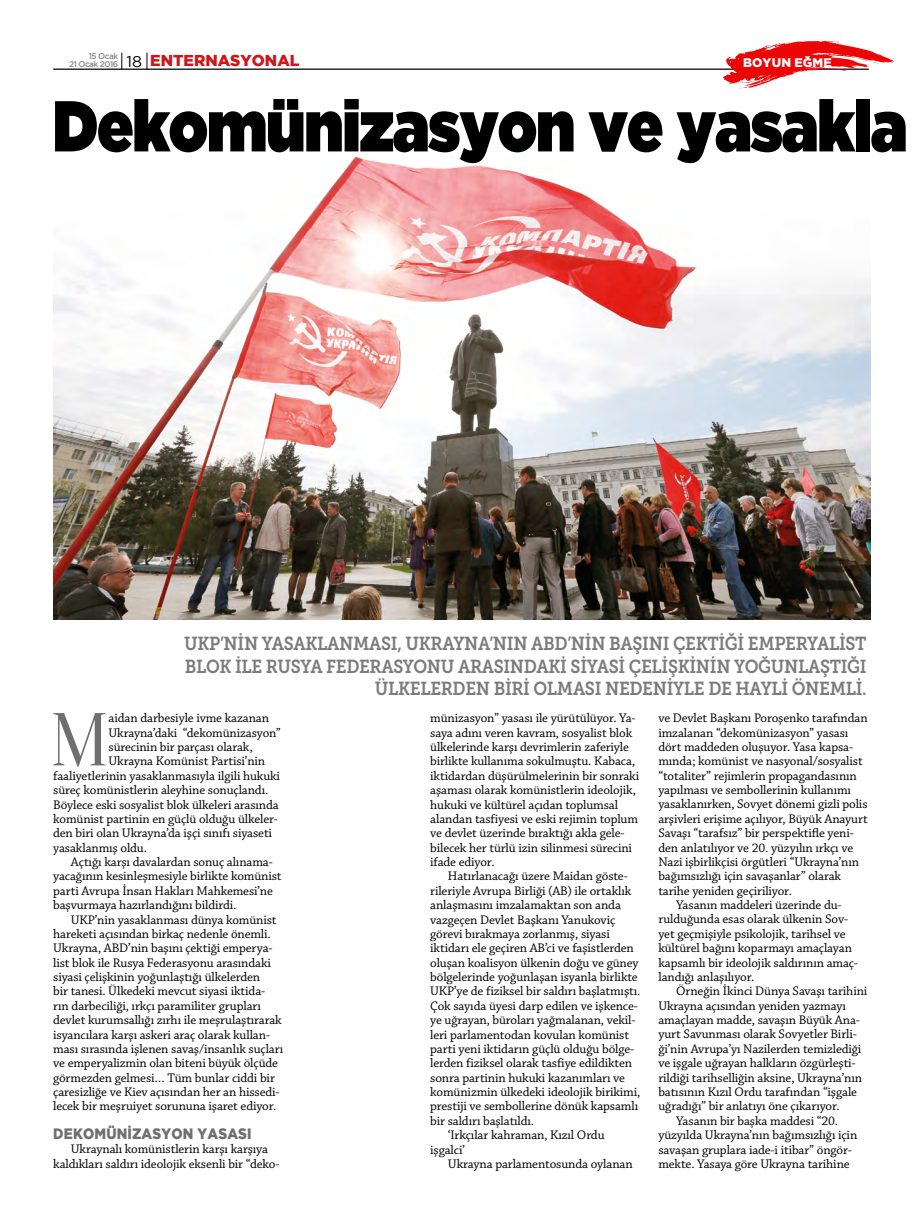
<style>
.page{position:relative;width:922px;height:1223px;background:#fff}
.page>*{position:absolute;margin:0;border:0;box-sizing:border-box;transform-origin:0 0}
.t1{font:74.75px "Oranienbaum";color:#706f6f}
.t2{font:900 71.75px "Gotham";letter-spacing:-.02em;color:#000;scale:.85 1}
.t3{font:18.75px/22.5px "Museo Slab 700";letter-spacing:-.02em;color:#7c7b7b;text-align:right;scale:.9 1}
.t4{font:800 15.75px "Gotham";color:#cd171a}
.t5{font:800 15px "Gotham";color:#706f6f;scale:.9 1}
.t6{font:13.12px/14.4px "Chaparral Pro";letter-spacing:-.01em;color:#000;text-align:center}
.t7{font:800 12.38px "Gotham";color:#fff}
.t8{font:500 8.25px "Gotham";letter-spacing:-.06em;color:#878787}
.s1{font-weight:500;font-size:8.25px;color:#878787}
.s2{font-weight:400;color:#000}
</style>
<div class="page">
<img style="left:53px;top:156px;width:817px;height:463px">
<hr style="left:53px;top:69px;width:815px;height:1px;background:#000">
<svg style="left:121px;top:53px;width:1px;height:17px"></svg>
<svg style="left:147px;top:53px;width:1px;height:17px"></svg>
<svg style="left:722px;top:41px;width:172px;height:48px"></svg>
<p class="t8" style="left:89px;top:51px;width:31px">15 Ocak</p>
<p class="t4" style="left:69px;top:51px;width:232px"><span class="s1">21 Ocak 2016</span> <span class="s2">18</span> ENTERNASYONAL</p>
<p class="t7" style="left:742px;top:56px;width:80px">BOYUN EĞME</p>
<h2 class="t2" style="left:53px;top:84px;width:1006px">Dekomünizasyon ve yasakla</h2>
<h3 class="t3" style="left:184px;top:632px;width:15px">UKP</h3>
<h3 class="t3" style="left:220px;top:632px;width:360px">’NIN YASAKLANMASI, UKRAYNA’NIN ABD</h3>
<h3 class="t3" style="left:185px;top:632px;width:759px">’NIN BAŞINI ÇEKTIĞI EMPERYALIST<br>BLOK ILE RUSYA FEDERASYONU ARASINDAKI SIYASI ÇELIŞKININ YOĞUNLAŞTIĞI<br>ÜLKELERDEN BIRI OLMASI NEDENIYLE DE HAYLI ÖNEMLI.</h3>
<p class="t6" style="left:430px;top:711px;width:210px;text-align:left">münizasyon” yasası ile yürütülüyor. Ya&shy;saya adını veren kavram, sosyalist blok ülkelerinde karşı devrimlerin zaferiyle birlikte kullanıma sokulmuştu. Kabaca, iktidardan düşürülmelerinin bir sonraki aşaması olarak komünistlerin ideolojik, hukuki ve kültürel açıdan toplumsal alandan tasfiyesi ve eski rejimin toplum ve devlet üzerinde bıraktığı akla gele&shy;bilecek her türlü izin silinmesi sürecini ifade ediyor.</p>
<p class="t6" style="left:448px;top:869px;width:181px">Hatırlanacağı üzere Maidan göste-</p>
<p class="t6" style="left:430px;top:884px;width:202px">rileriyle Avrupa Birliği (AB) ile ortaklık</p>
<p class="t6" style="left:430px;top:898px;width:192px">anlaşmasını imzalamaktan son anda</p>
<p class="t6" style="left:430px;top:912px;width:186px">vazgeçen Devlet Başkanı Yanukoviç</p>
<p class="t6" style="left:430px;top:927px;width:181px">görevi bırakmaya zorlanmış, siyasi</p>
<p class="t6" style="left:430px;top:941px;width:205px">iktidarı ele geçiren AB’ci ve faşistlerden</p>
<p class="t6" style="left:430px;top:955px;width:210px">oluşan koalisyon ülkenin doğu ve güney</p>
<p class="t6" style="left:430px;top:970px;width:209px">bölgelerinde yoğunlaşan isyanla birlikte</p>
<p class="t6" style="left:430px;top:984px;width:211px">UKP’ye de fiziksel bir saldırı başlatmıştı.</p>
<p class="t6" style="left:430px;top:999px;width:209px">Çok sayıda üyesi darp edilen ve işkence-</p>
<p class="t6" style="left:430px;top:1013px;width:207px">ye uğrayan, büroları yağmalanan, vekil-</p>
<p class="t6" style="left:430px;top:1027px;width:200px">leri parlamentodan kovulan komünist</p>
<p class="t6" style="left:430px;top:1042px;width:205px">parti yeni iktidarın güçlü olduğu bölge-</p>
<p class="t6" style="left:430px;top:1056px;width:203px">lerden fiziksel olarak tasfiye edildikten</p>
<p class="t6" style="left:430px;top:1070px;width:196px">sonra partinin hukuki kazanımları ve</p>
<p class="t6" style="left:430px;top:1085px;width:211px">komünizmin ülkedeki ideolojik birikimi,</p>
<p class="t6" style="left:430px;top:1099px;width:209px">prestiji ve sembollerine dönük kapsamlı</p>
<p class="t6" style="left:430px;top:1114px;width:105px">bir saldırı başlatıldı.</p>
<p class="t6" style="left:448px;top:1128px;width:158px">‘Irkçılar kahraman, Kızıl Ordu</p>
<p class="t6" style="left:430px;top:1142px;width:36px">işgalci’</p>
<p class="t6" style="left:448px;top:1157px;width:186px">Ukrayna parlamentosunda oylanan</p>
<p class="t6" style="left:658px;top:711px;width:211px">ve Devlet Başkanı Poroşenko tarafından</p>
<p class="t6" style="left:658px;top:725px;width:191px">imzalanan “dekomünizasyon” yasası</p>
<p class="t6" style="left:658px;top:740px;width:196px">dört maddeden oluşuyor. Yasa kapsa-</p>
<p class="t6" style="left:658px;top:754px;width:206px">mında; komünist ve nasyonal/sosyalist</p>
<p class="t6" style="left:658px;top:768px;width:200px">“totaliter” rejimlerin propagandasının</p>
<p class="t6" style="left:658px;top:783px;width:194px">yapılması ve sembollerinin kullanımı</p>
<p class="t6" style="left:658px;top:797px;width:211px">yasaklanırken, Sovyet dönemi gizli polis</p>
<p class="t6" style="left:658px;top:812px;width:211px">arşivleri erişime açılıyor, Büyük Anayurt</p>
<p class="t6" style="left:658px;top:826px;width:197px">Savaşı “tarafsız” bir perspektifle yeni-</p>
<p class="t6" style="left:658px;top:840px;width:196px">den anlatılıyor ve 20. yüzyılın ırkçı ve</p>
<p class="t6" style="left:658px;top:855px;width:202px">Nazi işbirlikçisi örgütleri “Ukrayna’nın</p>
<p class="t6" style="left:658px;top:869px;width:184px">bağımsızlığı için savaşanlar” olarak</p>
<p class="t6" style="left:658px;top:883px;width:135px">tarihe yeniden geçiriliyor.</p>
<p class="t6" style="left:676px;top:898px;width:167px">Yasanın maddeleri üzerinde du-</p>
<p class="t6" style="left:658px;top:912px;width:191px">rulduğunda esas olarak ülkenin Sov-</p>
<p class="t6" style="left:658px;top:927px;width:189px">yet geçmişiyle psikolojik, tarihsel ve</p>
<p class="t6" style="left:658px;top:941px;width:195px">kültürel bağını koparmayı amaçlayan</p>
<p class="t6" style="left:658px;top:955px;width:201px">kapsamlı bir ideolojik saldırının amaç-</p>
<p class="t6" style="left:658px;top:970px;width:97px">landığı anlaşılıyor.</p>
<p class="t6" style="left:676px;top:984px;width:193px">Örneğin İkinci Dünya Savaşı tarihini</p>
<p class="t6" style="left:658px;top:998px;width:189px">Ukrayna açısından yeniden yazmayı</p>
<p class="t6" style="left:658px;top:1013px;width:203px">amaçlayan madde, savaşın Büyük Ana-</p>
<p class="t6" style="left:658px;top:1027px;width:200px">yurt Savunması olarak Sovyetler Birli-</p>
<p class="t6" style="left:658px;top:1042px;width:204px">ği’nin Avrupa’yı Nazilerden temizlediği</p>
<p class="t6" style="left:658px;top:1056px;width:199px">ve işgale uğrayan halkların özgürleşti-</p>
<p class="t6" style="left:658px;top:1070px;width:205px">rildiği tarihselliğin aksine, Ukrayna’nın</p>
<p class="t6" style="left:658px;top:1085px;width:200px">batısının Kızıl Ordu tarafından “işgale</p>
<p class="t6" style="left:658px;top:1099px;width:183px">uğradığı” bir anlatıyı öne çıkarıyor.</p>
<p class="t6" style="left:676px;top:1113px;width:163px">Yasanın bir başka maddesi “20.</p>
<p class="t6" style="left:658px;top:1128px;width:200px">yüzyılda Ukrayna’nın bağımsızlığı için</p>
<p class="t6" style="left:658px;top:1142px;width:195px">savaşan gruplara iade-i itibar” öngör-</p>
<p class="t6" style="left:658px;top:1157px;width:193px">mekte. Yasaya göre Ukrayna tarihine</p>
<h1 class="t1" style="left:50px;top:698px;width:60px">M</h1>
<p class="t6" style="left:108px;top:711px;width:162px">aidan darbesiyle ivme kazanan</p>
<p class="t6" style="left:108px;top:725px;width:174px">Ukrayna’daki “dekomünizasyon”</p>
<p class="t6" style="left:108px;top:740px;width:146px">sürecinin bir parçası olarak,</p>
<p class="t6" style="left:108px;top:754px;width:158px">Ukrayna Komünist Partisi’nin</p>
<p class="t6" style="left:53px;top:769px;width:228px">faaliyetlerinin yasaklanmasıyla ilgili hukuki</p>
<p class="t6" style="left:53px;top:783px;width:216px">süreç komünistlerin aleyhine sonuçlandı.</p>
<p class="t6" style="left:53px;top:797px;width:227px">Böylece eski sosyalist blok ülkeleri arasında</p>
<p class="t6" style="left:53px;top:812px;width:226px">komünist partinin en güçlü olduğu ülkeler-</p>
<p class="t6" style="left:53px;top:826px;width:220px">den biri olan Ukrayna’da işçi sınıfı siyaseti</p>
<p class="t6" style="left:53px;top:840px;width:95px">yasaklanmış oldu.</p>
<p class="t6" style="left:71px;top:855px;width:203px">Açtığı karşı davalardan sonuç alınama-</p>
<p class="t6" style="left:53px;top:869px;width:230px">yacağının kesinleşmesiyle birlikte komünist</p>
<p class="t6" style="left:53px;top:884px;width:221px">parti Avrupa İnsan Hakları Mahkemesi’ne</p>
<p class="t6" style="left:53px;top:898px;width:185px">başvurmaya hazırlandığını bildirdi.</p>
<p class="t6" style="left:71px;top:912px;width:207px">UKP’nin yasaklanması dünya komünist</p>
<p class="t6" style="left:53px;top:927px;width:219px">hareketi açısından birkaç nedenle önemli.</p>
<p class="t6" style="left:53px;top:941px;width:221px">Ukrayna, ABD’nin başını çektiği emperya-</p>
<p class="t6" style="left:53px;top:955px;width:219px">list blok ile Rusya Federasyonu arasındaki</p>
<p class="t6" style="left:53px;top:970px;width:208px">siyasi çelişkinin yoğunlaştığı ülkelerden</p>
<p class="t6" style="left:53px;top:984px;width:213px">bir tanesi. Ülkedeki mevcut siyasi iktida-</p>
<p class="t6" style="left:53px;top:999px;width:209px">rın darbeciliği, ırkçı paramiliter grupları</p>
<p class="t6" style="left:53px;top:1013px;width:230px">devlet kurumsallığı zırhı ile meşrulaştırarak</p>
<p class="t6" style="left:53px;top:1027px;width:218px">isyancılara karşı askeri araç olarak kullan-</p>
<p class="t6" style="left:53px;top:1042px;width:231px">ması sırasında işlenen savaş/insanlık suçları</p>
<p class="t6" style="left:53px;top:1056px;width:226px">ve emperyalizmin olan biteni büyük ölçüde</p>
<p class="t6" style="left:53px;top:1070px;width:223px">görmezden gelmesi… Tüm bunlar ciddi bir</p>
<p class="t6" style="left:53px;top:1085px;width:228px">çaresizliğe ve Kiev açısından her an hissedi-</p>
<p class="t6" style="left:53px;top:1099px;width:225px">lecek bir meşruiyet sorununa işaret ediyor.</p>
<p class="t5" style="left:53px;top:1125px;width:25px">DEKOMÜ</p>
<p class="t5" style="left:117px;top:1125px;width:23px">NIZASYO</p>
<p class="t5" style="left:183px;top:1125px;width:40px">N YASAS</p>
<p class="t5" style="left:247px;top:1125px;width:6px">I</p>
<p class="t6" style="left:53px;top:1142px;width:228px">Ukraynalı komünistlerin karşı karşıya kaldıkları saldırı ideolojik eksenli bir “deko-</p>
</div>
